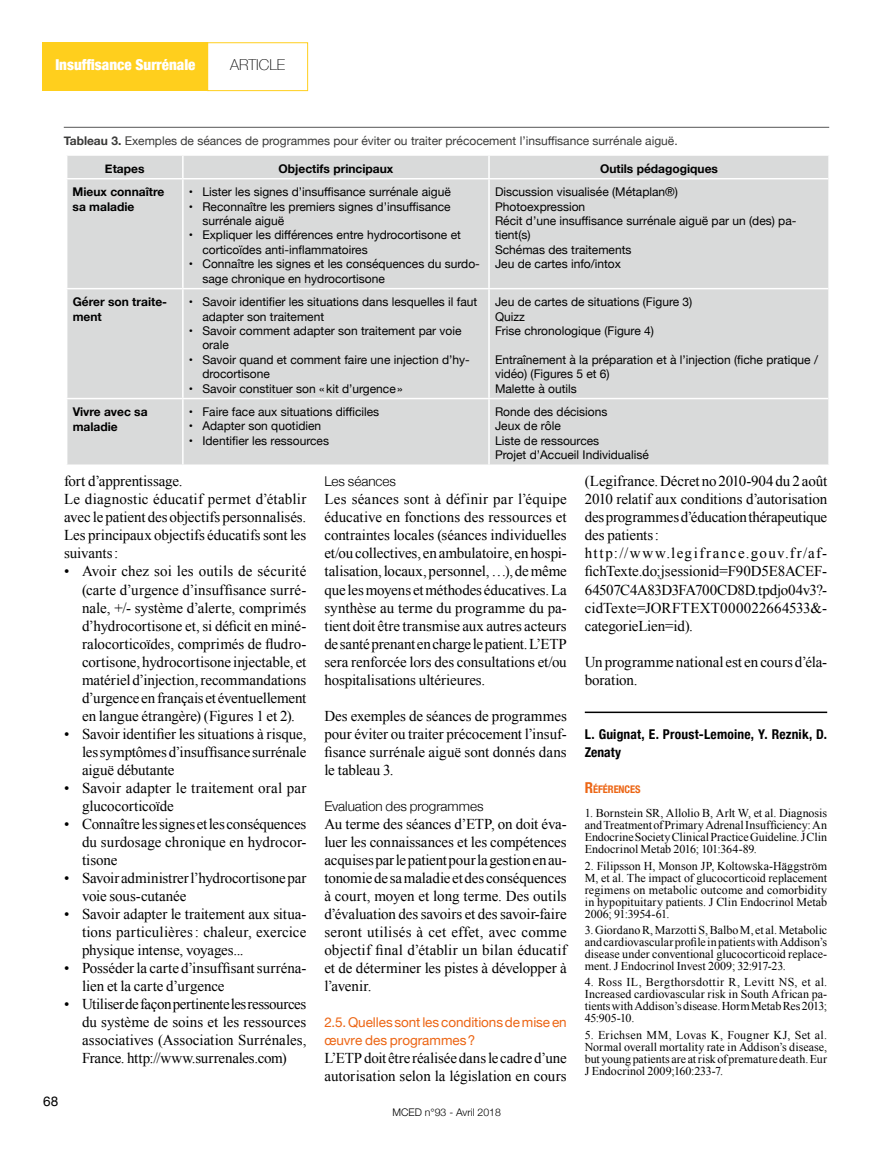
<style>
.page{position:relative;width:893px;height:1149px;background:#fff}
.page>*{position:absolute;margin:0;border:0;box-sizing:border-box;transform-origin:0 0}
.t1{font:15px/18px "Times New Roman";letter-spacing:-.005em;color:#000;text-align:justify}
.t2{font:900 condensed 15px "Helvetica Neue";color:#fff}
.t3{font:100 15px "Helvetica Neue";color:#000}
.t4{font:13.5px/18px "Helvetica Neue";letter-spacing:-.005em;color:#ec6514}
.t5{font:700 condensed 13.5px/18px "Helvetica Neue";letter-spacing:.015em;color:#000}
.t6{font:300 13.5px "Helvetica Neue";color:#000}
.t7{font:13.5px "Helvetica Neue";color:#000}
.t8{font:12px/14.4px "Helvetica Neue";color:#000}
.t9{font:12px/12px "Times New Roman";color:#000;text-align:justify}
.t10{font:700 12px/14.4px "Helvetica Neue";color:#000}
.t11{font:12px "Helvetica Neue";color:#3a3a39}
.t12{font:300 10.5px "Helvetica Neue";color:#000}
.t13{font:700 condensed 10.5px "Helvetica Neue";letter-spacing:-.005em;color:#ec6514}
.s1{font-weight:700}
.s2{font-size:15px}
</style>
<div class="page">
<div style="left:43px;top:43px;width:165px;height:48px;background:#ffcf1d"></div>
<div style="left:207px;top:43px;width:101px;height:48px;border:1px solid #ffcf1d"></div>
<hr style="left:585px;top:711px;width:242px;height:1px;background:#000">
<hr style="left:64px;top:127px;width:765px;height:1px;background:#565655">
<div style="left:67px;top:156px;width:761px;height:308px;background:#d9dada"></div>
<hr style="left:182px;top:156px;width:2px;height:22px;background:#fff">
<hr style="left:488px;top:156px;width:2px;height:22px;background:#fff">
<hr style="left:488px;top:179px;width:2px;height:109px;background:#fff">
<hr style="left:488px;top:289px;width:2px;height:108px;background:#fff">
<hr style="left:488px;top:399px;width:2px;height:65px;background:#fff">
<hr style="left:182px;top:179px;width:2px;height:109px;background:#fff">
<hr style="left:182px;top:289px;width:2px;height:108px;background:#fff">
<hr style="left:182px;top:399px;width:2px;height:65px;background:#fff">
<hr style="left:66px;top:178px;width:117px;height:1px;background:#fff">
<hr style="left:183px;top:178px;width:306px;height:1px;background:#fff">
<hr style="left:489px;top:178px;width:339px;height:1px;background:#fff">
<hr style="left:66px;top:288px;width:117px;height:1px;background:#fff">
<hr style="left:183px;top:288px;width:306px;height:1px;background:#fff">
<hr style="left:489px;top:288px;width:339px;height:1px;background:#fff">
<hr style="left:66px;top:397px;width:117px;height:2px;background:#fff">
<hr style="left:183px;top:397px;width:306px;height:2px;background:#fff">
<hr style="left:489px;top:397px;width:339px;height:2px;background:#fff">
<p class="t2" style="left:55px;top:52px;width:142px">Insuffisance Surrénale</p>
<p class="t3" style="left:230px;top:53px;width:57px">ARTICLE</p>
<p class="t11" style="left:64px;top:132px;width:615px"><span class="s1">Tableau 3.</span> Exemples de séances de programmes pour éviter ou traiter précocement l’insuffisance surrénale aiguë.</p>
<p class="t10" style="left:105px;top:161px;width:41px">Etapes</p>
<p class="t10" style="left:278px;top:161px;width:116px">Objectifs principaux</p>
<p class="t10" style="left:600px;top:161px;width:119px">Outils pédagogiques</p>
<p class="t10" style="left:73px;top:185px;width:93px">Mieux connaître sa maladie</p>
<p class="t8" style="left:189px;top:185px;width:264px">• Lister les signes d’insuffisance surrénale aiguë</p>
<p class="t8" style="left:495px;top:185px;width:303px">Discussion visualisée (Métaplan®)<br>Photoexpression<br>Récit d’une insuffisance surrénale aiguë par un (des) pa&shy;tient(s)<br>Schémas des traitements<br>Jeu de cartes info/intox</p>
<p class="t8" style="left:202px;top:200px;width:250px;text-indent:-14px">• Reconnaître les premiers signes d’insuffisance surrénale aiguë</p>
<p class="t8" style="left:202px;top:228px;width:260px;text-indent:-14px">• Expliquer les différences entre hydrocortisone et corticoïdes anti-inflammatoires</p>
<p class="t8" style="left:202px;top:257px;width:279px;text-indent:-14px">• Connaître les signes et les conséquences du surdo&shy;sage chronique en hydrocortisone</p>
<p class="t10" style="left:73px;top:295px;width:96px">Gérer son traite&shy;ment</p>
<p class="t8" style="left:202px;top:295px;width:276px;text-indent:-14px">• Savoir identifier les situations dans lesquelles il faut adapter son traitement</p>
<p class="t8" style="left:202px;top:324px;width:261px;text-indent:-14px">• Savoir comment adapter son traitement par voie orale</p>
<p class="t8" style="left:202px;top:353px;width:269px;text-indent:-14px">• Savoir quand et comment faire une injection d’hy&shy;drocortisone</p>
<p class="t8" style="left:189px;top:381px;width:215px">• Savoir constituer son «kit d’urgence»</p>
<p class="t10" style="left:73px;top:405px;width:76px">Vivre avec sa maladie</p>
<p class="t8" style="left:189px;top:405px;width:192px">• Faire face aux situations difficiles</p>
<p class="t8" style="left:189px;top:419px;width:134px">• Adapter son quotidien</p>
<p class="t8" style="left:189px;top:434px;width:142px">• Identifier les ressources</p>
<p class="t8" style="left:495px;top:295px;width:199px">Jeu de cartes de situations (Figure 3)<br>Quizz<br>Frise chronologique (Figure 4)</p>
<p class="t8" style="left:495px;top:353px;width:324px">Entraînement à la préparation et à l’injection (fiche pratique / vidéo) (Figures 5 et 6)<br>Malette à outils</p>
<p class="t8" style="left:495px;top:405px;width:155px">Ronde des décisions<br>Jeux de rôle<br>Liste de ressources<br>Projet d’Accueil Individualisé</p>
<p class="t1" style="left:64px;top:472px;width:244px;text-align:left">fort d’apprentissage.<br>Le diagnostic éducatif permet d’établir avec le patient des objectifs personnalisés.<br>Les principaux objectifs éducatifs sont les suivants:</p>
<p class="t1" style="left:82px;top:562px;width:226px;text-indent:-18px">• Avoir chez soi les outils de sécurité (carte d’urgence d’insuffisance surré&shy;nale, +/- système d’alerte, comprimés d’hydrocortisone et, si déficit en miné&shy;ralocorticoïdes, comprimés de fludro&shy;cortisone, hydrocortisone injectable, et matériel d’injection, recommandations d’urgence en français et éventuellement en langue étrangère) (Figures 1 et 2).</p>
<p class="t1" style="left:82px;top:724px;width:226px;text-indent:-18px">• Savoir identifier les situations à risque, les symptômes d’insuffisance surrénale aiguë débutante</p>
<p class="t1" style="left:82px;top:778px;width:226px;text-indent:-18px">• Savoir adapter le traitement oral par glucocorticoïde</p>
<p class="t1" style="left:82px;top:814px;width:226px;text-indent:-18px">• Connaître les signes et les conséquences du surdosage chronique en hydrocor&shy;tisone</p>
<p class="t1" style="left:82px;top:868px;width:226px;text-indent:-18px">• Savoir administrer l’hydrocortisone par voie sous-cutanée</p>
<p class="t1" style="left:82px;top:904px;width:226px;text-indent:-18px">• Savoir adapter le traitement aux situa&shy;tions particulières: chaleur, exercice physique intense, voyages...</p>
<p class="t1" style="left:82px;top:958px;width:226px;text-indent:-18px">• Posséder la carte d’insuffisant surréna&shy;lien et la carte d’urgence</p>
<p class="t1" style="left:82px;top:994px;width:226px;text-indent:-18px">• Utiliser de façon pertinente les ressources du système de soins et les ressources associatives (Association Surrénales, France. http://www.surrenales.com)</p>
<p class="t7" style="left:43px;top:1090px;width:17px">68</p>
<p class="t6" style="left:324px;top:470px;width:73px">Les séances</p>
<p class="t1" style="left:324px;top:490px;width:244px">Les séances sont à définir par l’équipe éducative en fonctions des ressources et contraintes locales (séances individuelles et/ou collectives, en ambulatoire, en hospi&shy;talisation, locaux, personnel, …), de même que les moyens et méthodes éducatives. La synthèse au terme du programme du pa&shy;tient doit être transmise aux autres acteurs de santé prenant en charge le patient. L’ETP sera renforcée lors des consultations et/ou hospitalisations ultérieures.</p>
<p class="t1" style="left:324px;top:706px;width:244px">Des exemples de séances de programmes pour éviter ou traiter précocement l’insuf&shy;fisance surrénale aiguë sont donnés dans le tableau 3.</p>
<p class="t6" style="left:324px;top:794px;width:161px">Evaluation des programmes</p>
<p class="t1" style="left:324px;top:814px;width:244px">Au terme des séances d’ETP, on doit éva&shy;luer les connaissances et les compétences acquises par le patient pour la gestion en au&shy;tonomie de sa maladie et des conséquences à court, moyen et long terme. Des outils d’évaluation des savoirs et des savoir-faire seront utilisés à cet effet, avec comme objectif final d’établir un bilan éducatif et de déterminer les pistes à développer à l’avenir.</p>
<p class="t4" style="left:324px;top:1013px;width:244px">2.5. Quelles sont les conditions de mise en œuvre des programmes?</p>
<p class="t1" style="left:324px;top:1048px;width:244px">L’ETP doit être réalisée dans le cadre d’une autorisation selon la législation en cours</p>
<p class="t12" style="left:393px;top:1103px;width:110px">MCED n°93 - Avril 2018</p>
<p class="t1" style="left:585px;top:472px;width:244px;text-align:left">(Legifrance. Décret no 2010-904 du 2 août 2010 relatif aux conditions d’autorisation des programmes d’éducation thérapeutique des patients: http://www.legifrance.gouv.fr/af&shy;fichTexte.do;jsessionid=F90D5E8ACEF-64507C4A83D3FA700CD8D.tpdjo04v3?- cidTexte=JORFTEXT000022664533&amp;- categorieLien=id).</p>
<p class="t1" style="left:585px;top:652px;width:244px">Un programme national est en cours d’éla&shy;boration.</p>
<p class="t5" style="left:585px;top:723px;width:244px">L. Guignat, E. Proust-Lemoine, Y. Reznik, D.<br>Zenaty</p>
<p class="t13" style="left:585px;top:780px;width:57px"><span class="s2">R</span>ÉFÉRENCES</p>
<p class="t9" style="left:585px;top:807px;width:244px">1. Bornstein SR, Allolio B, Arlt W, et al. Diagnosis and Treatment of Primary Adrenal Insufficiency: An Endocrine Society Clinical Practice Guideline. J Clin Endocrinol Metab 2016; 101:364-89.</p>
<p class="t9" style="left:585px;top:859px;width:244px">2. Filipsson H, Monson JP, Koltowska-Häggström M, et al. The impact of glucocorticoid replacement regimens on metabolic outcome and comorbidity in hypopituitary patients. J Clin Endocrinol Metab 2006; 91:3954-61.</p>
<p class="t9" style="left:585px;top:923px;width:244px">3. Giordano R, Marzotti S, Balbo M, et al. Metabolic and cardiovascular profile in patients with Addison’s disease under conventional glucocorticoid replace&shy;ment. J Endocrinol Invest 2009; 32:917-23.</p>
<p class="t9" style="left:585px;top:975px;width:244px">4. Ross IL, Bergthorsdottir R, Levitt NS, et al.<br>Increased cardiovascular risk in South African pa&shy;tients with Addison’s disease. Horm Metab Res 2013; 45:905-10.</p>
<p class="t9" style="left:585px;top:1028px;width:244px">5. Erichsen MM, Lovas K, Fougner KJ, Set al.<br>Normal overall mortality rate in Addison’s disease, but young patients are at risk of premature death. Eur J Endocrinol 2009;160:233-7.</p>
</div>
